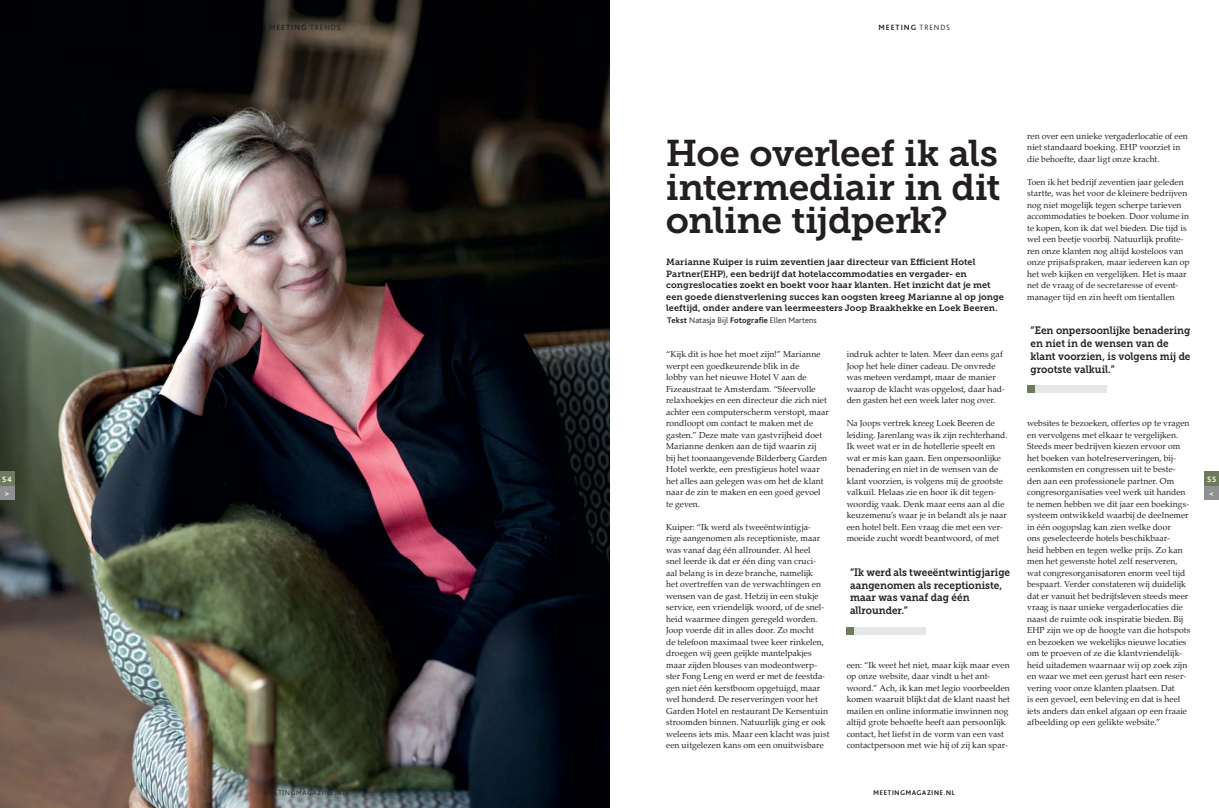
<style>
.page{position:relative;width:1219px;height:808px;background:#fff}
.page>*{position:absolute;margin:0;border:0;box-sizing:border-box;transform-origin:0 0}
.t1{font:37px/33.3px "Museo Slab 700";letter-spacing:-.015em;color:#231f20;text-align:justify}
.t2{font:10.7px/12.9px "Museo Slab 700";color:#231f20;scale:.93 1}
.t3{font:9px/11.5px "Museo Slab 700";letter-spacing:.005em;color:#231f20}
.t4{font:8.5px/11.5px "Palatino";letter-spacing:.01em;color:#231f20}
.t5{font:300 8.5px "Bliss 2";letter-spacing:.01em;color:#231f20}
.t6{font:700 8px "Bliss 2";letter-spacing:.13em;color:#231f20}
.t7{font:700 8px/13.8px "Bliss 2";color:#fff;text-align:center}
.t8{font:300 7px "Bliss 2";letter-spacing:.125em;color:#231f20}
.s1{font-weight:300}
.s2{font-weight:700}
</style>
<div class="page">
<img style="left:0;top:0;width:609px;height:808px">
<div style="left:847px;top:627px;width:79px;height:8px;background:#e5e6e7"></div>
<div style="left:1027px;top:386px;width:79px;height:7px;background:#e5e6e7"></div>
<div style="left:847px;top:627px;width:7px;height:8px;background:#6d7a5b"></div>
<div style="left:1027px;top:386px;width:7px;height:7px;background:#6d7a5b"></div>
<div style="left:0;top:486px;width:14px;height:14px;background:#8e9092"></div>
<div style="left:0;top:471px;width:14px;height:15px;background:#6d7a5b"></div>
<div style="left:1204px;top:486px;width:15px;height:14px;background:#8e9092"></div>
<div style="left:1204px;top:471px;width:15px;height:15px;background:#6d7a5b"></div>
<p class="t6" style="left:269px;top:24px;width:73px">MEETING <span class="s1">TRENDS</span></p>
<p class="t6" style="left:878px;top:24px;width:73px">MEETING <span class="s1">TRENDS</span></p>
<p class="t4" style="left:1027px;top:131px;width:162px">ren over een unieke vergaderlocatie of een niet standaard boeking. EHP voorziet in die behoefte, daar ligt onze kracht.</p>
<p class="t4" style="left:1027px;top:177px;width:164px">Toen ik het bedrijf zeventien jaar geleden startte, was het voor de kleinere bedrijven nog niet mogelijk tegen scherpe tarieven accommodaties te boeken. Door volume in te kopen, kon ik dat wel bieden. Die tijd is wel een beetje voorbij. Natuurlijk profite&shy;ren onze klanten nog altijd kosteloos van onze prijsafspraken, maar iedereen kan op het web kijken en vergelijken. Het is maar net de vraag of de secretaresse of event&shy;manager tijd en zin heeft om tientallen</p>
<h1 class="t1" style="left:666px;top:141px;width:336px">Hoe overleef ik als intermediair in dit online tijdperk?</h1>
<p class="t3" style="left:666px;top:257px;width:339px">Marianne Kuiper is ruim zeventien jaar directeur van Efficient Hotel Partner(EHP), een bedrijf dat hotelaccommodaties en vergader- en congreslocaties zoekt en boekt voor haar klanten. Het inzicht dat je met een goede dienstverlening succes kan oogsten kreeg Marianne al op jonge leeftijd, onder andere van leermeesters Joop Braakhekke en Loek Beeren.</p>
<p class="t5" style="left:667px;top:317px;width:151px"><span class="s2">Tekst</span> Natasja Bijl <span class="s2">Fotografie</span> Ellen Martens</p>
<p class="t2" style="left:1030px;top:325px;width:174px">“Een onpersoonlijke benadering en niet in de wensen van de klant voorzien, is volgens mij de grootste valkuil.”</p>
<p class="t4" style="left:847px;top:349px;width:160px">indruk achter te laten. Meer dan eens gaf Joop het hele diner cadeau. De onvrede was meteen verdampt, maar de manier waarop de klacht was opgelost, daar had&shy;den gasten het een week later nog over.</p>
<p class="t4" style="left:847px;top:418px;width:162px">Na Joops vertrek kreeg Loek Beeren de leiding. Jarenlang was ik zijn rechterhand.<br>Ik weet wat er in de hotellerie speelt en wat er mis kan gaan. Een onpersoonlijke benadering en niet in de wensen van de klant voorzien, is volgens mij de grootste valkuil. Helaas zie en hoor ik dit tegen&shy;woordig vaak. Denk maar eens aan al die keuzemenu’s waar je in belandt als je naar een hotel belt. Een vraag die met een ver&shy;moeide zucht wordt beantwoord, of met</p>
<p class="t4" style="left:666px;top:349px;width:164px">“Kijk dit is hoe het moet zijn!” Marianne werpt een goedkeurende blik in de<br>lobby van het nieuwe Hotel V aan de Fizeaustraat te Amsterdam. “Sfeervolle relaxhoekjes en een directeur die zich niet achter een computerscherm verstopt, maar rondloopt om contact te maken met de gasten.” Deze mate van gastvrijheid doet Marianne denken aan de tijd waarin zij<br>bij het toonaangevende Bilderberg Garden Hotel werkte, een prestigieus hotel waar het alles aan gelegen was om het de klant naar de zin te maken en een goed gevoel te geven.</p>
<p class="t4" style="left:666px;top:522px;width:165px">Kuiper: “Ik werd als tweeëntwintigja-<br>rige aangenomen als receptioniste, maar was vanaf dag één allrounder. Al heel<br>snel leerde ik dat er één ding van cruci-<br>aal belang is in deze branche, namelijk<br>het overtreffen van de verwachtingen en wensen van de gast. Hetzij in een stukje service, een vriendelijk woord, of de snel&shy;heid waarmee dingen geregeld worden.<br>Joop voerde dit in alles door. Zo mocht<br>de telefoon maximaal twee keer rinkelen, droegen wij geen geijkte mantelpakjes maar zijden blouses van modeontwerp&shy;ster Fong Leng en werd er met de feestda&shy;gen niet één kerstboom opgetuigd, maar wel honderd. De reserveringen voor het Garden Hotel en restaurant De Kersentuin stroomden binnen. Natuurlijk ging er ook weleens iets mis. Maar een klacht was juist een uitgelezen kans om een onuitwisbare</p>
<p class="t4" style="left:1027px;top:418px;width:165px">websites te bezoeken, offertes op te vragen en vervolgens met elkaar te vergelijken.<br>Steeds meer bedrijven kiezen ervoor om het boeken van hotelreserveringen, bij&shy;eenkomsten en congressen uit te beste&shy;den aan een professionele partner. Om congresorganisaties veel werk uit handen te nemen hebben we dit jaar een boekings&shy;systeem ontwikkeld waarbij de deelnemer in één oogopslag kan zien welke door<br>ons geselecteerde hotels beschikbaar-<br>heid hebben en tegen welke prijs. Zo kan men het gewenste hotel zelf reserveren, wat congresorganisatoren enorm veel tijd bespaart. Verder constateren wij duidelijk dat er vanuit het bedrijfsleven steeds meer vraag is naar unieke vergaderlocaties die naast de ruimte ook inspiratie bieden. Bij EHP zijn we op de hoogte van die hotspots en bezoeken we wekelijks nieuwe locaties om te proeven of ze die klantvriendelijk&shy;heid uitademen waarnaar wij op zoek zijn en waar we met een gerust hart een reser&shy;vering voor onze klanten plaatsen. Dat<br>is een gevoel, een beleving en dat is heel iets anders dan enkel afgaan op een fraaie afbeelding op een gelikte website.”</p>
<p class="t7" style="left:2px;top:473px;width:11px">54 &gt;</p>
<p class="t7" style="left:1207px;top:473px;width:10px;text-align:left">55 &lt;</p>
<p class="t2" style="left:850px;top:567px;width:174px">“Ik werd als tweeëntwintigjarige aangenomen als receptioniste, maar was vanaf dag één allrounder.”</p>
<p class="t4" style="left:847px;top:660px;width:165px">een: “Ik weet het niet, maar kijk maar even op onze website, daar vindt u het ant&shy;woord.” Ach, ik kan met legio voorbeelden komen waaruit blijkt dat de klant naast het mailen en online informatie inwinnen nog altijd grote behoefte heeft aan persoonlijk contact, het liefst in de vorm van een vast contactpersoon met wie hij of zij kan spar-</p>
<p class="t8" style="left:264px;top:789px;width:83px">MEETINGMAGAZINE.NL</p>
<p class="t8" style="left:874px;top:789px;width:83px">MEETINGMAGAZINE.NL</p>
</div>
